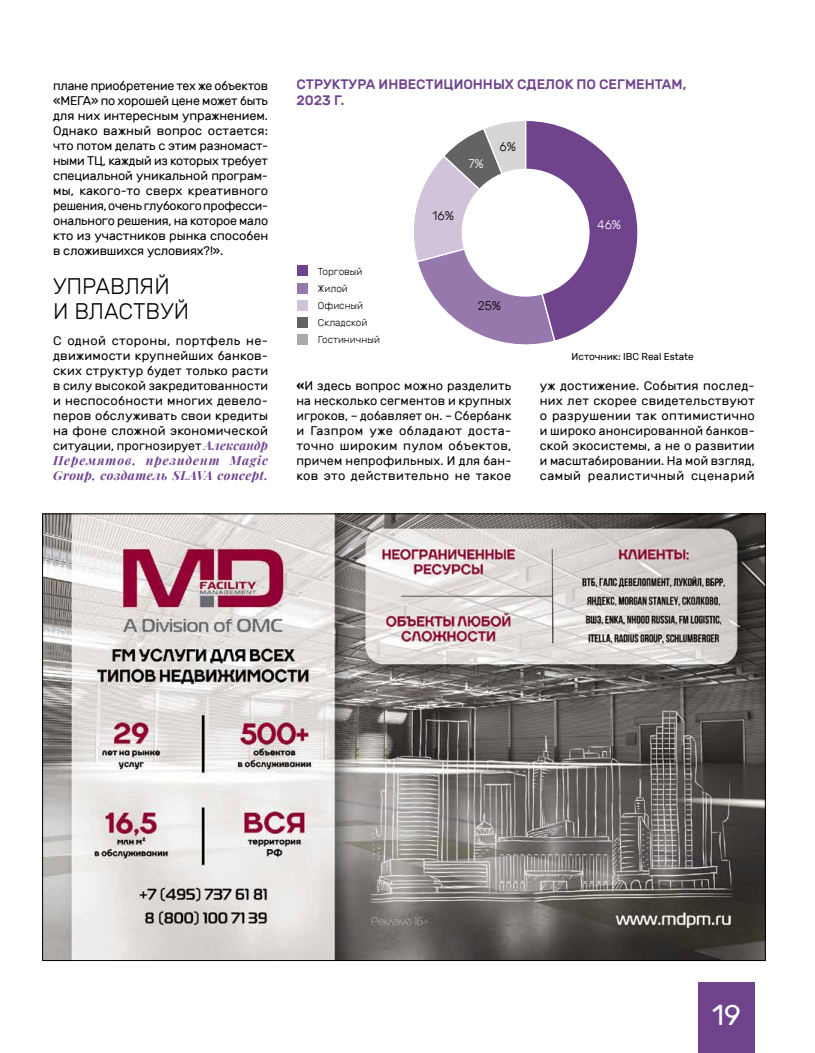
<style>
.page{position:relative;width:815px;height:1053px;background:#fff}
.page>*{position:absolute;margin:0;border:0;box-sizing:border-box;transform-origin:0 0}
.t1{font:28.75px "Rubik";color:#fff}
.t2{font:300 22.5px/25px "Rubik";color:#000}
.t3{font:500 13.75px/16.2px "Rubik";color:#70448d}
.t4{font:12.5px/15px "Rubik";letter-spacing:.005em;color:#000;text-align:justify}
.t5{font:italic 700 12.5px/15px "Playfair Display";letter-spacing:.045em;color:#70448d}
.t6{font:300 12.5px "Rubik";color:#000}
.t7{font:300 12.5px "Rubik";color:#fff}
.t8{font:300 10px/17px "Rubik";color:#000}
.t9{font:10px "Rubik";color:#000}
.s1{font-family:"Playfair Display";font-weight:700;font-style:italic;color:#70448d}
.s2{font-weight:700}
</style>
<div class="page">
<div style="left:698px;top:981px;width:57px;height:71px;background:#70448d"></div>
<svg style="left:414px;top:121px;width:224px;height:224px"></svg>
<div style="left:462px;top:169px;width:128px;height:127px;background:#fff;border-radius:50%"></div>
<div style="left:297px;top:266px;width:11px;height:10px;background:#70448d"></div>
<div style="left:297px;top:283px;width:11px;height:10px;background:#9778ac"></div>
<div style="left:297px;top:300px;width:11px;height:11px;background:#d0c3da"></div>
<div style="left:297px;top:317px;width:11px;height:11px;background:#636363"></div>
<div style="left:297px;top:334px;width:11px;height:11px;background:#aaa"></div>
<img style="left:44px;top:515px;width:719px;height:443px">
<p class="t4" style="left:53px;top:78px;width:217px">плане приобретение тех же объектов «МЕГА» по хорошей цене может быть для них интересным упражнением.<br>Однако важный вопрос остается: что потом делать с этим разномаст&shy;ными ТЦ, каждый из которых требует специальной уникальной програм&shy;мы, какого-то сверх креативного решения, очень глубокого професси&shy;онального решения, на которое мало кто из участников рынка способен в сложившихся условиях?!».</p>
<h2 class="t2" style="left:53px;top:274px;width:137px">УПРАВЛЯЙ<br>И ВЛАСТВУЙ</h2>
<p class="t4" style="left:53px;top:333px;width:217px">С одной стороны, портфель не&shy;движимости крупнейших банков&shy;ских структур будет только расти в силу высокой закредитованности и неспособности многих девело&shy;перов обслуживать свои кредиты на фоне сложной экономической ситуации, прогнозирует <span class="s1">Александр</span></p>
<p class="t5" style="left:53px;top:452px;width:216px">Перемятов, президент Magic<br>Group, создатель SLAVA concept.</p>
<p class="t3" style="left:296px;top:76px;width:391px">СТРУКТУРА ИНВЕСТИЦИОННЫХ СДЕЛОК ПО СЕГМЕНТАМ,<br>2023 Г.</p>
<p class="t8" style="left:318px;top:263px;width:64px">Торговый<br>Жилой<br>Офисный<br>Складской<br>Гостиничный</p>
<p class="t7" style="left:468px;top:157px;width:17px">7%</p>
<p class="t6" style="left:432px;top:208px;width:23px">16%</p>
<p class="t6" style="left:499px;top:140px;width:18px">6%</p>
<p class="t6" style="left:478px;top:298px;width:25px">25%</p>
<p class="t7" style="left:597px;top:218px;width:25px">46%</p>
<p class="t9" style="left:572px;top:351px;width:124px">Источник: IBC Real Estate</p>
<p class="t4" style="left:296px;top:378px;width:217px"><span class="s2">«</span>И здесь вопрос можно разделить на несколько сегментов и крупных игроков, – добавляет он. – Сбербанк и Газпром уже обладают доста&shy;точно широким пулом объектов, причем непрофильных. И для бан&shy;ков это действительно не такое</p>
<p class="t4" style="left:540px;top:378px;width:217px">уж достижение. События послед&shy;них лет скорее свидетельствуют о разрушении так оптимистично и широко анонсированной банков&shy;ской экосистемы, а не о развитии и масштабировании. На мой взгляд, самый реалистичный сценарий</p>
<h1 class="t1" style="left:712px;top:998px;width:30px">19</h1>
</div>
